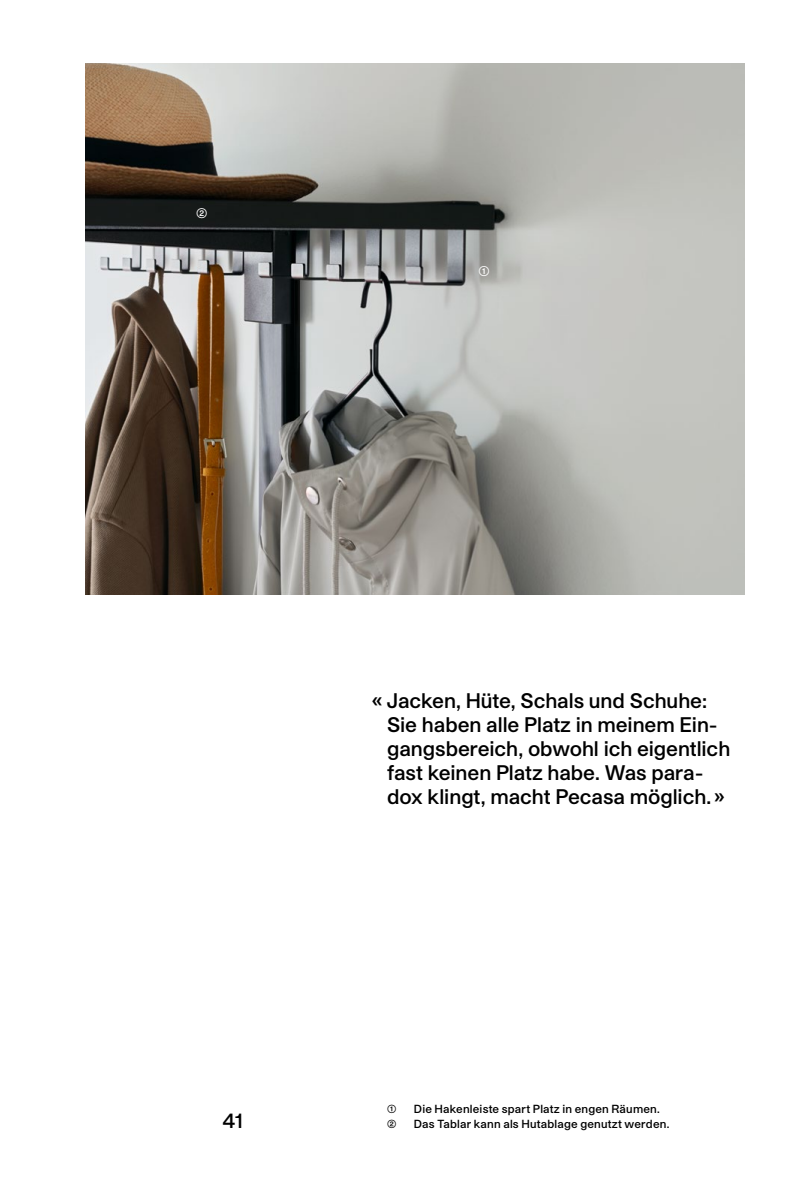
<style>
.page{position:relative;width:808px;height:1191px;background:#fff}
.page>*{position:absolute;margin:0;border:0;box-sizing:border-box;transform-origin:0 0}
.t1{font:600 20.25px/24px "Studio Pro";letter-spacing:-.005em;color:#000}
.t2{font:600 13.5px "Studio Pro";color:#fff}
.t3{font:600 11.25px "Studio Pro";letter-spacing:.015em;color:#000}
</style>
<div class="page">
<img style="left:85px;top:64px;width:659px;height:530px">
<svg style="left:197px;top:208px;width:10px;height:10px"></svg>
<p class="t2" style="left:478px;top:262px;width:13px">➀</p>
<p class="t1" style="left:223px;top:1108px;width:22px">41</p>
<p class="t1" style="left:387px;top:688px;width:345px;text-indent:-15px">« Jacken, Hüte, Schals und Schuhe:<br>Sie haben alle Platz in meinem Ein&shy;gangsbereich, obwohl ich eigentlich fast keinen Platz habe. Was para&shy;dox klingt, macht Pecasa möglich. »</p>
<p class="t3" style="left:387px;top:1101px;width:11px">➀</p>
<p class="t3" style="left:414px;top:1101px;width:247px">Die Hakenleiste spart Platz in engen Räumen.</p>
<p class="t3" style="left:387px;top:1116px;width:11px">➁</p>
<p class="t3" style="left:414px;top:1116px;width:257px">Das Tablar kann als Hutablage genutzt werden.</p>
</div>
